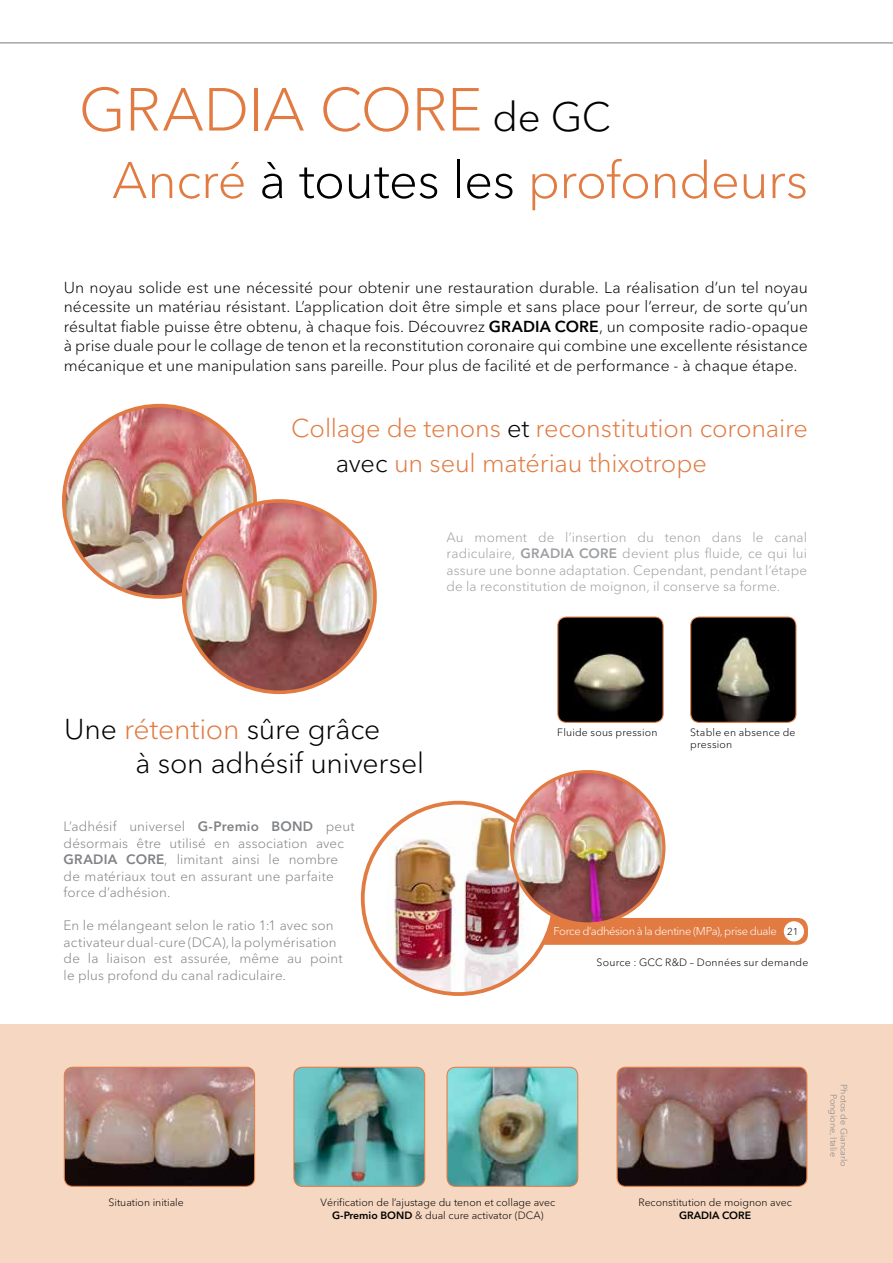
<style>
.page{position:relative;width:893px;height:1263px;background:#fff}
.page>*{position:absolute;margin:0;border:0;box-sizing:border-box;transform-origin:0 0}
.t1{font:300 60px "Avenir Next LT Pro";letter-spacing:-.01em;color:#e17b42}
.t2{font:300 51px "Avenir Next LT Pro";letter-spacing:-.01em;color:#e17b42}
.t3{font:300 28.5px/34.5px "Avenir Next LT Pro";letter-spacing:-.01em;color:#000}
.t4{font:300 25.5px/34.5px "Avenir Next LT Pro";letter-spacing:-.005em;color:#e17b42}
.t5{font:300 15.75px/19.5px "Avenir Next LT Pro";letter-spacing:.005em;color:#000;text-align:justify}
.t6{font:300 13.5px/16.5px "Avenir Next LT Pro";letter-spacing:.01em;color:#808285}
.t7{font:300 13.5px/16.5px "Avenir Next LT Pro";letter-spacing:.01em;color:#9d9fa2;text-align:justify}
.t8{font:300 11.25px "Avenir Next LT Pro";letter-spacing:-.035em;color:#fff}
.t9{font:300 10.5px/13.5px "Avenir Next LT Pro";color:#000;text-align:center}
.t10{font:300 10.5px/12px "Avenir Next LT Pro";letter-spacing:.02em;color:#000}
.t11{font:600 10.5px "Avenir Next LT Pro";color:#000}
.t12{font:300 9.9px "Avenir Next LT Pro";color:#000}
.t13{font:300 9px/10.5px "Avenir Next LT Pro";color:#808285;text-align:center}
.s1{font-size:40.5px;color:#000}
.s2{color:#000}
.s3{font-weight:600}
.s4{color:#e17b42}
</style>
<div class="page">
<div style="left:523px;top:918px;width:285px;height:27px;background:#e17b42;border-radius:10px"></div>
<div style="left:784px;top:921px;width:20px;height:20px;background:#fff;border-radius:50%"></div>
<div style="left:0;top:1025px;width:893px;height:238px;background:#f6d7c1"></div>
<svg style="left:0;top:42px;width:893px;height:2px;background:#bbbcbd"></svg>
<img style="left:64px;top:1067px;width:191px;height:119px">
<div style="left:64px;top:1067px;width:191px;height:120px;border:1px solid #e17b42;border-radius:9px"></div>
<img style="left:448px;top:1067px;width:130px;height:119px">
<div style="left:446px;top:1067px;width:132px;height:120px;border:1px solid #e17b42;border-radius:9px"></div>
<img style="left:294px;top:1067px;width:131px;height:119px">
<div style="left:293px;top:1067px;width:132px;height:120px;border:1px solid #e17b42;border-radius:9px"></div>
<img style="left:691px;top:617px;width:105px;height:105px">
<div style="left:690px;top:616px;width:106px;height:107px;border:1px solid #e17b42;border-radius:9px"></div>
<img style="left:559px;top:618px;width:103px;height:104px">
<div style="left:557px;top:616px;width:107px;height:107px;border:1px solid #e17b42;border-radius:9px"></div>
<img style="left:64px;top:406px;width:191px;height:191px;border-radius:96px">
<img style="left:184px;top:501px;width:191px;height:191px;border-radius:96px">
<div style="left:182px;top:499px;width:195px;height:195px;border:4px solid #e17b42;border-radius:50%"></div>
<svg style="left:363px;top:803px;width:191px;height:191px"></svg>
<img style="left:386px;top:804px;width:146px;height:190px">
<img style="left:512px;top:771px;width:152px;height:153px;border-radius:76px">
<div style="left:510px;top:770px;width:155px;height:155px;border:3px solid #e17b42;border-radius:50%"></div>
<img style="left:617px;top:1067px;width:190px;height:119px">
<div style="left:617px;top:1067px;width:190px;height:120px;border:1px solid #e17b42;border-radius:9px"></div>
<h1 class="t1" style="left:79px;top:74px;width:534px">GRADIA CORE <span class="s1">de GC</span></h1>
<h2 class="t2" style="left:112px;top:150px;width:697px">Ancré <span class="s2">à toutes les</span> profondeurs</h2>
<p class="t5" style="left:64px;top:278px;width:746px">Un noyau solide est une nécessité pour obtenir une restauration durable. La réalisation d’un tel noyau nécessite un matériau résistant. L’application doit être simple et sans place pour l’erreur, de sorte qu’un résultat fiable puisse être obtenu, à chaque fois. Découvrez <span class="s3">GRADIA CORE</span>, un composite radio-opaque à prise duale pour le collage de tenon et la reconstitution coronaire qui combine une excellente résistance mécanique et une manipulation sans pareille. Pour plus de facilité et de performance - à chaque étape.</p>
<h3 class="t4" style="left:336px;top:411px;width:474px;text-indent:-45px">Collage de tenons <span class="s2">et</span> reconstitution coronaire <span class="s2">avec</span> un seul matériau thixotrope</h3>
<p class="t7" style="left:446px;top:529px;width:362px">Au moment de l’insertion du tenon dans le canal radiculaire, <span class="s3">GRADIA CORE</span> devient plus fluide, ce qui lui assure une bonne adaptation. Cependant, pendant l’étape de la reconstitution de moignon, il conserve sa forme.</p>
<h3 class="t3" style="left:136px;top:712px;width:290px;text-indent:-71px">Une <span class="s4">rétention</span> sûre grâce<br>à son adhésif universel</h3>
<p class="t6" style="left:64px;top:818px;width:293px">L’adhésif universel <span class="s3">G-Premio BOND</span> peut désormais être utilisé en association avec <span class="s3">GRADIA CORE</span>, limitant ainsi le nombre de matériaux tout en assurant une parfaite force d’adhésion.</p>
<p class="t6" style="left:64px;top:917px;width:280px">En le mélangeant selon le ratio 1:1 avec son activateur dual-cure (DCA), la polymérisation de la liaison est assurée, même au point le plus profond du canal radiculaire.</p>
<p class="t10" style="left:557px;top:726px;width:102px">Fluide sous pression</p>
<p class="t10" style="left:690px;top:726px;width:107px">Stable en absence de pression</p>
<p class="t8" style="left:553px;top:925px;width:225px">Force d’adhésion à la dentine (MPa), prise duale</p>
<p class="t12" style="left:787px;top:926px;width:13px">21</p>
<p class="t10" style="left:597px;top:956px;width:213px">Source : GCC R&amp;D – Données sur demande</p>
<p class="t9" style="left:109px;top:1195px;width:77px">Situation initiale</p>
<p class="t9" style="left:321px;top:1195px;width:236px">Vérification de l’ajustage du tenon et collage avec<br><span class="s3">G-Premio BOND</span> &amp; dual cure activator (DCA)</p>
<p class="t9" style="left:638px;top:1195px;width:155px">Reconstitution de moignon avec</p>
<p class="t11" style="left:679px;top:1209px;width:74px">GRADIA CORE</p>
<p class="t13" style="left:849px;top:1084px;width:84px;rotate:90deg">Photos de Giancarlo<br>Pongione, Italie</p>
</div>
